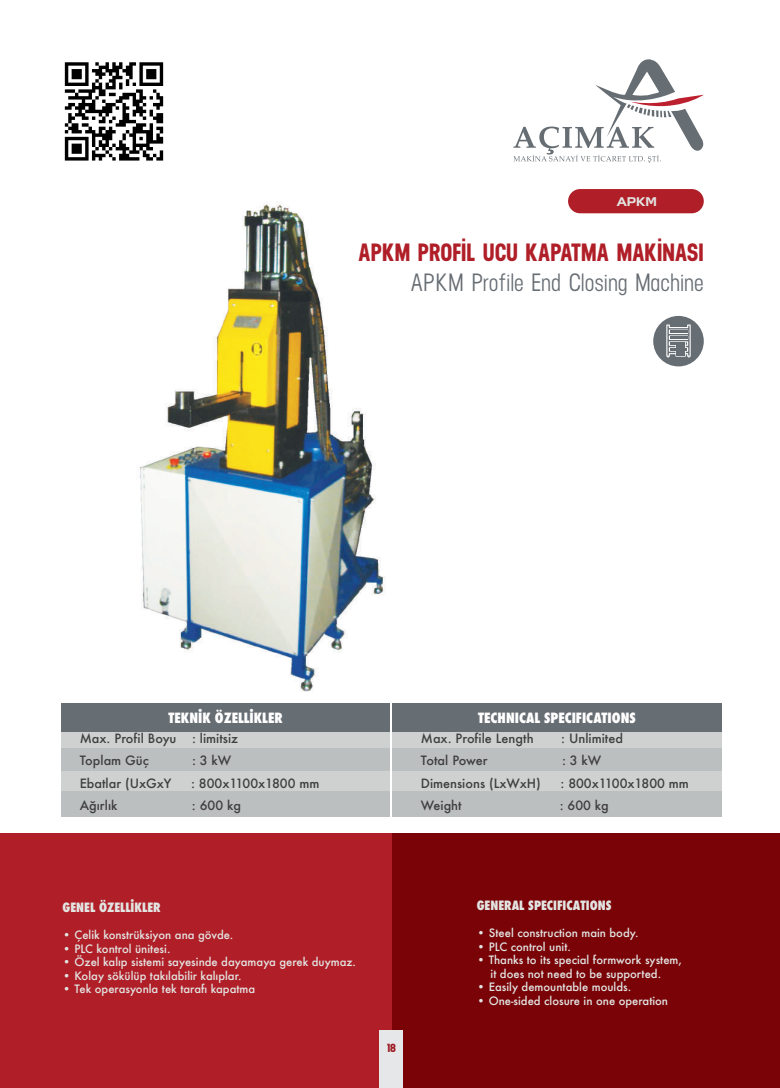
<style>
.page{position:relative;width:780px;height:1088px;background:#fff}
.page>*{position:absolute;margin:0;border:0;box-sizing:border-box;transform-origin:0 0}
.t1{font:700 25px "Neusa";letter-spacing:-.005em;color:#b01f28}
.t2{font:500 25px "Neusa";color:#666d73}
.t3{font:800 condensed 13.75px "Futura";color:#fff}
.t4{font:500 12.5px "Futura";color:#3e3e3f}
.t5{font:800 condensed 12.5px "Futura";color:#e3e5e3}
.t6{font:700 12.5px "Neusharp";color:#e3e5e3}
.t7{font:700 12.5px "Neusa";color:#b01f28}
.t8{font:500 11.25px/13.5px "Futura";color:#e3e5e3}
</style>
<div class="page">
<div style="left:0;top:833px;width:780px;height:255px;background:#b01f28"></div>
<div style="left:392px;top:833px;width:388px;height:254px;background:#790306"></div>
<img style="left:112px;top:153px;width:273px;height:539px">
<img style="left:65px;top:62px;width:98px;height:98px">
<svg style="left:653px;top:316px;width:50px;height:50px"></svg>
<div style="left:568px;top:189px;width:135px;height:24px;background:#b01f28;border-radius:12px"></div>
<svg style="left:513px;top:59px;width:191px;height:104px"></svg>
<div style="left:61px;top:730px;width:329px;height:87px;background:#bcbfc0"></div>
<div style="left:61px;top:730px;width:329px;height:18px;background:linear-gradient(to right,#cfd1d1,#cfd1d1)"></div>
<div style="left:61px;top:771px;width:329px;height:20px;background:#cfd1d1"></div>
<div style="left:392px;top:730px;width:329px;height:87px;background:#bcbfc0"></div>
<div style="left:392px;top:730px;width:329px;height:18px;background:linear-gradient(to right,#cfd1d1,#cfd1d1)"></div>
<div style="left:392px;top:771px;width:329px;height:20px;background:#cfd1d1"></div>
<div style="left:61px;top:703px;width:329px;height:28px;background:#666d73"></div>
<div style="left:392px;top:703px;width:329px;height:28px;background:#666d73"></div>
<div style="left:379px;top:1031px;width:24px;height:57px;background:#e6e7e9"></div>
<p class="t6" style="left:616px;top:194px;width:42px">APKM</p>
<h1 class="t1" style="left:358px;top:235px;width:347px">APKM PROFİL UCU KAPATMA MAKİNASI</h1>
<h1 class="t2" style="left:410px;top:267px;width:295px">APKM Profile End Closing Machine</h1>
<p class="t3" style="left:168px;top:709px;width:116px">TEKNİK ÖZELLİKLER</p>
<p class="t3" style="left:478px;top:709px;width:159px">TECHNICAL SPECIFICATIONS</p>
<p class="t4" style="left:80px;top:730px;width:98px">Max. Profil Boyu</p>
<p class="t4" style="left:192px;top:730px;width:47px">: limitsiz</p>
<p class="t4" style="left:80px;top:752px;width:71px">Toplam Güç</p>
<p class="t4" style="left:192px;top:752px;width:41px">: 3 kW</p>
<p class="t4" style="left:80px;top:774px;width:93px">Ebatlar (UxGxY</p>
<p class="t4" style="left:191px;top:774px;width:130px">: 800x1100x1800 mm</p>
<p class="t4" style="left:80px;top:797px;width:39px">Ağırlık</p>
<p class="t4" style="left:192px;top:797px;width:51px">: 600 kg</p>
<p class="t4" style="left:421px;top:730px;width:114px">Max. Profile Length</p>
<p class="t4" style="left:561px;top:730px;width:63px">: Unlimited</p>
<p class="t4" style="left:421px;top:752px;width:68px">Total Power</p>
<p class="t4" style="left:562px;top:752px;width:41px">: 3 kW</p>
<p class="t4" style="left:421px;top:774px;width:122px">Dimensions (LxWxH)</p>
<p class="t4" style="left:560px;top:774px;width:130px">: 800x1100x1800 mm</p>
<p class="t4" style="left:421px;top:797px;width:42px">Weight</p>
<p class="t4" style="left:559px;top:797px;width:51px">: 600 kg</p>
<p class="t5" style="left:63px;top:899px;width:100px">GENEL ÖZELLİKLER</p>
<p class="t8" style="left:63px;top:928px;width:172px">• Çelik konstrüksiyon ana gövde.</p>
<p class="t8" style="left:63px;top:941px;width:109px">• PLC kontrol ünitesi.</p>
<p class="t8" style="left:63px;top:955px;width:295px">• Özel kalıp sistemi sayesinde dayamaya gerek duymaz.</p>
<p class="t8" style="left:63px;top:968px;width:181px">• Kolay sökülüp takılabilir kalıplar.</p>
<p class="t8" style="left:63px;top:982px;width:194px">• Tek operasyonla tek tarafı kapatma</p>
<p class="t7" style="left:387px;top:1039px;width:10px">18</p>
<p class="t5" style="left:476px;top:897px;width:136px">GENERAL SPECIFICATIONS</p>
<p class="t8" style="left:476px;top:926px;width:163px">• Steel construction main body.</p>
<p class="t8" style="left:476px;top:939px;width:96px">• PLC control unit.</p>
<p class="t8" style="left:490px;top:953px;width:193px;text-indent:-14px">• Thanks to its special formwork system, it does not need to be supported.</p>
<p class="t8" style="left:476px;top:980px;width:156px">• Easily demountable moulds.</p>
<p class="t8" style="left:476px;top:993px;width:193px">• One-sided closure in one operation</p>
</div>
